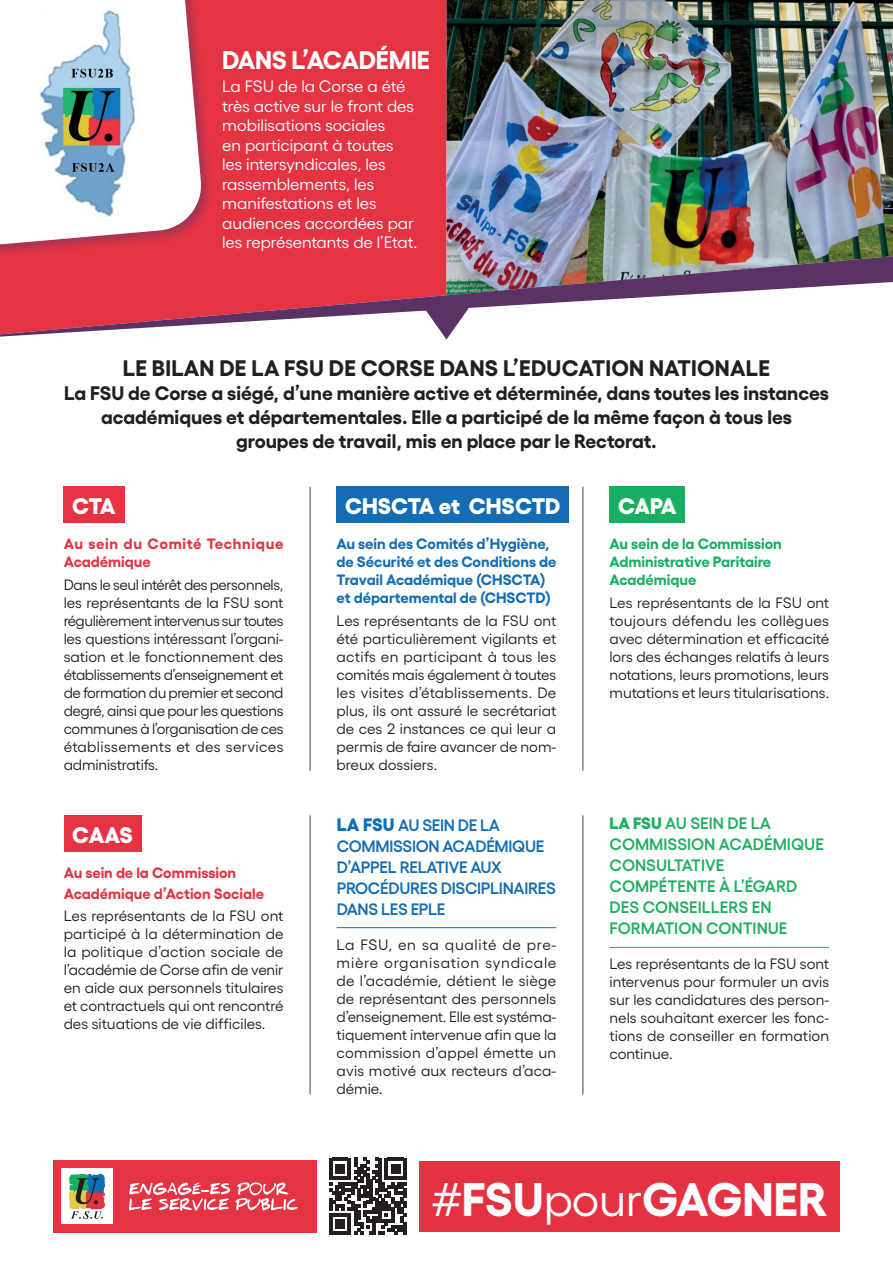
<style>
.page{position:relative;width:893px;height:1263px;background:#fff}
.page>*{position:absolute;margin:0;border:0;box-sizing:border-box;transform-origin:0 0}
.t1{font:700 47.1px "Gellix";color:#fff}
.t2{font:700 25.5px "Gellix";letter-spacing:-.01em;color:#fff}
.t3{font:700 22.5px "Gellix";letter-spacing:.01em;color:#231f20}
.t4{font:800 22.5px "Gellix";letter-spacing:-.01em;color:#fff}
.t5{font:700 19.5px/24px "Gellix";color:#231f20;text-align:center}
.t6{font:16.5px/19.5px "Gellix";color:#fff}
.t7{font:600 16.5px/21px "Gellix";color:#20ae61}
.t8{font:600 16.5px/21px "Gellix";letter-spacing:-.02em;color:#146db3}
.t9{font:15px/18px "Gellix";color:#231f20;text-align:justify}
.t10{font:700 15px/18px "Gellix";color:#146db3}
.t11{font:700 15px/18px "Gellix";color:#18af61}
.t12{font:700 15px/21px "Gellix";color:#e43443}
.t13{font:700 15px/18px "Gellix";letter-spacing:.04em;color:#e43443}
.s1{font-weight:800;font-size:18px;color:#0e6eb6}
.s2{font-weight:800}
.s3{font-weight:400}
</style>
<div class="page">
<div style="left:215px;top:0;width:231px;height:256px;background:#e43443"></div>
<img style="left:446px;top:0;width:447px;height:256px">
<svg style="left:0;top:256px;width:893px;height:81px"></svg>
<svg style="left:418px;top:299px;width:57px;height:40px"></svg>
<div style="left:64px;top:487px;width:61px;height:36px;background:#e43443"></div>
<div style="left:337px;top:487px;width:232px;height:36px;background:#146db3"></div>
<hr style="left:310px;top:487px;width:1px;height:284px;background:#5b3265">
<hr style="left:310px;top:815px;width:1px;height:279px;background:#5b3265">
<hr style="left:582px;top:487px;width:1px;height:284px;background:#5b3265">
<hr style="left:582px;top:815px;width:1px;height:279px;background:#5b3265">
<div style="left:64px;top:815px;width:78px;height:36px;background:#e43443"></div>
<hr style="left:337px;top:927px;width:219px;height:1px;background:#146db3">
<hr style="left:609px;top:947px;width:220px;height:1px;background:#20ae61">
<div style="left:609px;top:487px;width:76px;height:36px;background:#18af61"></div>
<div style="left:419px;top:1161px;width:421px;height:70px;background:#e53243"></div>
<div style="left:53px;top:1160px;width:264px;height:72px;background:#e43443"></div>
<div style="left:61px;top:1168px;width:52px;height:56px;background:#fff"></div>
<svg style="left:69px;top:1173px;width:36px;height:46px"></svg>
<svg style="left:129px;top:1182px;width:169px;height:29px"></svg>
<svg style="left:329px;top:1158px;width:77px;height:77px"></svg>
<div style="left:0;top:0;width:215px;height:259px;background:#5b3265;opacity:.5"></div>
<svg style="left:0;top:0;width:203px;height:246px"></svg>
<img style="left:19px;top:6px;width:150px;height:215px">
<h2 class="t2" style="left:222px;top:39px;width:209px">DANS L’ACADÉMIE</h2>
<p class="t6" style="left:222px;top:75px;width:197px">La FSU de la Corse a été très active sur le front des mobilisations sociales<br>en participant à toutes les intersyndicales, les rassemblements, les manifestations et les audiences accordées par les représentants de l’Etat.</p>
<h3 class="t3" style="left:123px;top:350px;width:649px">LE BILAN DE LA FSU DE CORSE DANS L’EDUCATION NATIONALE</h3>
<h3 class="t5" style="left:64px;top:379px;width:766px">La FSU de Corse a siégé, d’une manière active et déterminée, dans toutes les instances académiques et départementales. Elle a participé de la même façon à tous les groupes de travail, mis en place par le Rectorat.</h3>
<h3 class="t4" style="left:72px;top:488px;width:45px">CTA</h3>
<p class="t13" style="left:64px;top:533px;width:221px">Au sein du Comité Technique<br>Académique</p>
<p class="t9" style="left:64px;top:574px;width:221px">Dans le seul intérêt des personnels, les représentants de la FSU sont régulièrement intervenus sur toutes les questions intéressant l’organi&shy;sation et le fonctionnement des établissements d’enseignement et de formation du premier et second degré, ainsi que pour les questions communes à l’organisation de ces établissements et des services administratifs.</p>
<h3 class="t4" style="left:72px;top:816px;width:62px">CAAS</h3>
<p class="t12" style="left:64px;top:860px;width:202px">Au sein de la Commission<br>Académique d’Action Sociale</p>
<p class="t9" style="left:64px;top:905px;width:221px">Les représentants de la FSU ont participé à la détermination de la politique d’action sociale de l’académie de Corse afin de venir en aide aux personnels titulaires et contractuels qui ont rencontré des situations de vie difficiles.</p>
<h3 class="t4" style="left:345px;top:488px;width:217px">CHSCTA et CHSCTD</h3>
<p class="t10" style="left:337px;top:533px;width:221px">Au sein des Comités d’Hygiène, de Sécurité et des Conditions de<br>Travail Académique (CHSCTA) et départemental de (CHSCTD)</p>
<p class="t9" style="left:337px;top:610px;width:221px">Les représentants de la FSU ont été particulièrement vigilants et actifs en participant à tous les comités mais également à toutes les visites d’établissements. De plus, ils ont assuré le secrétariat de ces 2 instances ce qui leur a permis de faire avancer de nom&shy;breux dossiers.</p>
<p class="t8" style="left:337px;top:812px;width:221px"><span class="s1">LA FSU</span> AU SEIN DE LA<br>COMMISSION ACADÉMIQUE<br>D’APPEL RELATIVE AUX<br>PROCÉDURES DISCIPLINAIRES<br>DANS LES EPLE</p>
<p class="t9" style="left:337px;top:934px;width:221px">La FSU, en sa qualité de pre&shy;mière organisation syndicale de l’académie, détient le siège de représentant des personnels d’enseignement. Elle est systéma&shy;tiquement intervenue afin que la commission d’appel émette un avis motivé aux recteurs d’aca&shy;démie.</p>
<h3 class="t4" style="left:618px;top:488px;width:60px">CAPA</h3>
<p class="t11" style="left:609px;top:533px;width:174px">Au sein de la Commission<br>Administrative Paritaire<br>Académique</p>
<p class="t9" style="left:609px;top:592px;width:221px">Les représentants de la FSU ont toujours défendu les collègues avec détermination et efficacité lors des échanges relatifs à leurs notations, leurs promotions, leurs mutations et leurs titularisations.</p>
<p class="t7" style="left:610px;top:811px;width:216px"><span class="s2">LA FSU</span> AU SEIN DE LA<br>COMMISSION ACADÉMIQUE<br>CONSULTATIVE<br>COMPÉTENTE À L’ÉGARD<br>DES CONSEILLERS EN<br>FORMATION CONTINUE</p>
<p class="t9" style="left:609px;top:953px;width:221px">Les représentants de la FSU sont intervenus pour formuler un avis sur les candidatures des person&shy;nels souhaitant exercer les fonc&shy;tions de conseiller en formation continue.</p>
<h1 class="t1" style="left:431px;top:1161px;width:398px"><span class="s3">#</span>FSU<span class="s3">pour</span>GAGNER</h1>
</div>
